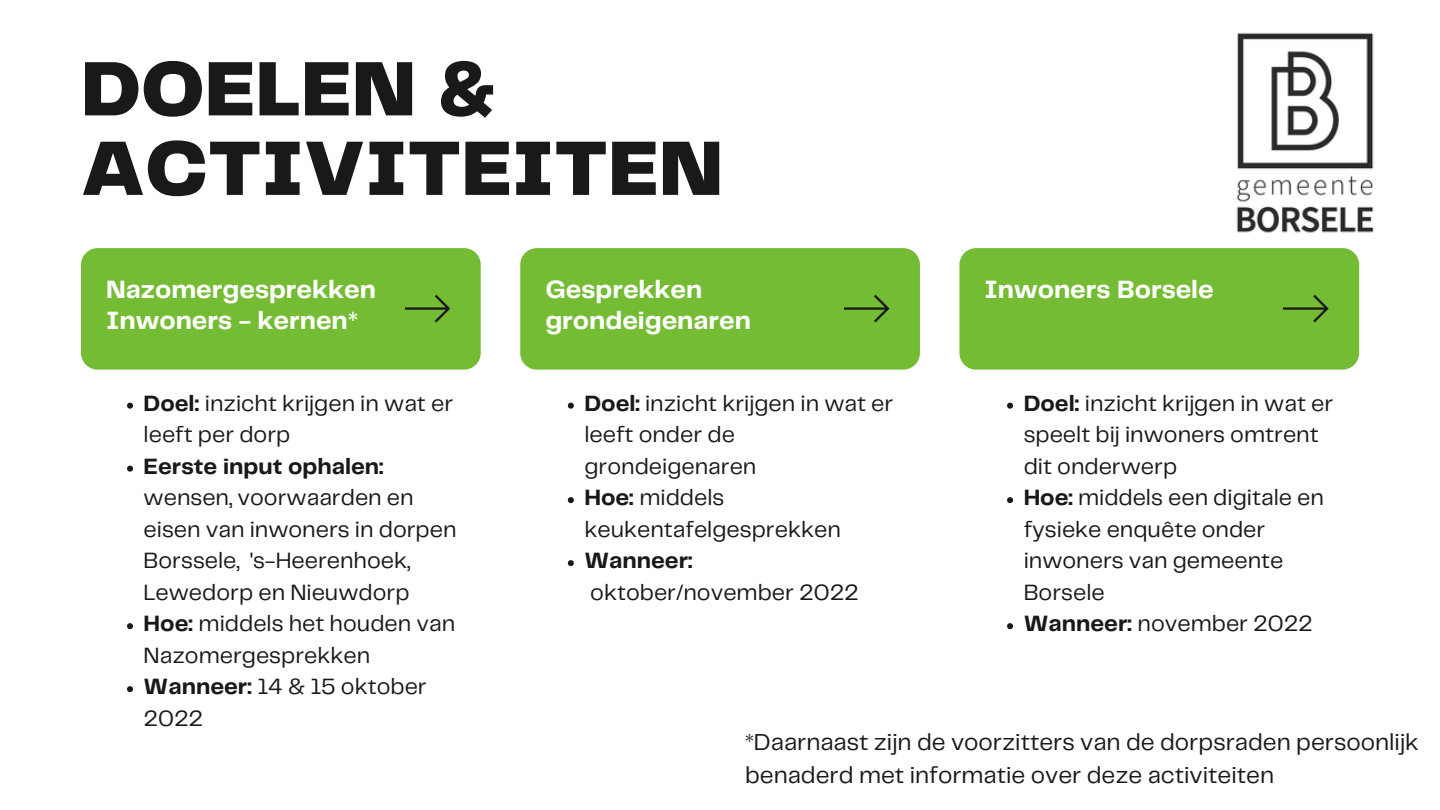
<style>
.page{position:relative;width:1440px;height:810px;background:#fff}
.page>*{position:absolute;margin:0;border:0;box-sizing:border-box;transform-origin:0 0}
.t1{font:900 80px/79.5px "Telegraf";color:#191919}
.t2{font:700 26px/30.8px "Telegraf";color:#fff}
.t3{font:24px/33px "Telegraf";color:#191919}
.t4{font:23px/31.5px "Telegraf";color:#191919}
.t5{font:700 23px "Telegraf";color:#191919}
.s1{font-weight:700}
</style>
<div class="page">
<svg style="left:127px;top:403px;width:6px;height:6px"></svg>
<svg style="left:127px;top:466px;width:6px;height:6px"></svg>
<svg style="left:127px;top:623px;width:6px;height:6px"></svg>
<svg style="left:127px;top:686px;width:6px;height:6px"></svg>
<div style="left:81px;top:248px;width:400px;height:122px;background:#74bc34;border-radius:17px"></div>
<svg style="left:406px;top:295px;width:44px;height:27px"></svg>
<svg style="left:568px;top:403px;width:6px;height:6px"></svg>
<svg style="left:568px;top:497px;width:6px;height:6px"></svg>
<svg style="left:568px;top:560px;width:6px;height:6px"></svg>
<div style="left:520px;top:248px;width:400px;height:122px;background:#74bc34;border-radius:17px"></div>
<svg style="left:845px;top:295px;width:45px;height:27px"></svg>
<svg style="left:1007px;top:403px;width:6px;height:6px"></svg>
<svg style="left:1007px;top:497px;width:6px;height:6px"></svg>
<svg style="left:1007px;top:623px;width:6px;height:6px"></svg>
<div style="left:959px;top:248px;width:400px;height:122px;background:#74bc34;border-radius:17px"></div>
<svg style="left:1284px;top:295px;width:45px;height:27px"></svg>
<img style="left:1236px;top:33px;width:138px;height:200px">
<h1 class="t1" style="left:81px;top:53px;width:644px">DOELEN &amp;<br>ACTIVITEITEN</h1>
<p class="t2" style="left:106px;top:276px;width:271px">Nazomergesprekken<br>Inwoners - kernen*</p>
<p class="t4" style="left:144px;top:389px;width:311px"><span class="s1">Doel:</span> inzicht krijgen in wat er leeft per dorp</p>
<p class="t5" style="left:144px;top:456px;width:242px">Eerste input ophalen:</p>
<p class="t4" style="left:144px;top:483px;width:314px">wensen, voorwaarden en eisen van inwoners in dorpen<br>Borssele, 's-Heerenhoek,<br>Lewedorp en Nieuwdorp<br><span class="s1">Hoe:</span> middels het houden van<br>Nazomergesprekken<br><span class="s1">Wanneer:</span> 14 &amp; 15 oktober<br>2022</p>
<p class="t2" style="left:545px;top:276px;width:207px">Gesprekken grondeigenaren</p>
<p class="t4" style="left:584px;top:389px;width:310px"><span class="s1">Doel:</span> inzicht krijgen in wat er leeft onder de grondeigenaren<br><span class="s1">Hoe:</span> middels keukentafelgesprekken</p>
<p class="t5" style="left:584px;top:551px;width:110px">Wanneer:</p>
<p class="t4" style="left:590px;top:578px;width:270px">oktober/november 2022</p>
<p class="t2" style="left:985px;top:276px;width:231px">Inwoners Borsele</p>
<p class="t4" style="left:1024px;top:389px;width:311px"><span class="s1">Doel:</span> inzicht krijgen in wat er speelt bij inwoners omtrent dit onderwerp<br><span class="s1">Hoe:</span> middels een digitale en fysieke enquête onder inwoners van gemeente<br>Borsele<br><span class="s1">Wanneer:</span> november 2022</p>
<p class="t3" style="left:745px;top:727px;width:675px">*Daarnaast zijn de voorzitters van de dorpsraden persoonlijk benaderd met informatie over deze activiteiten</p>
</div>
